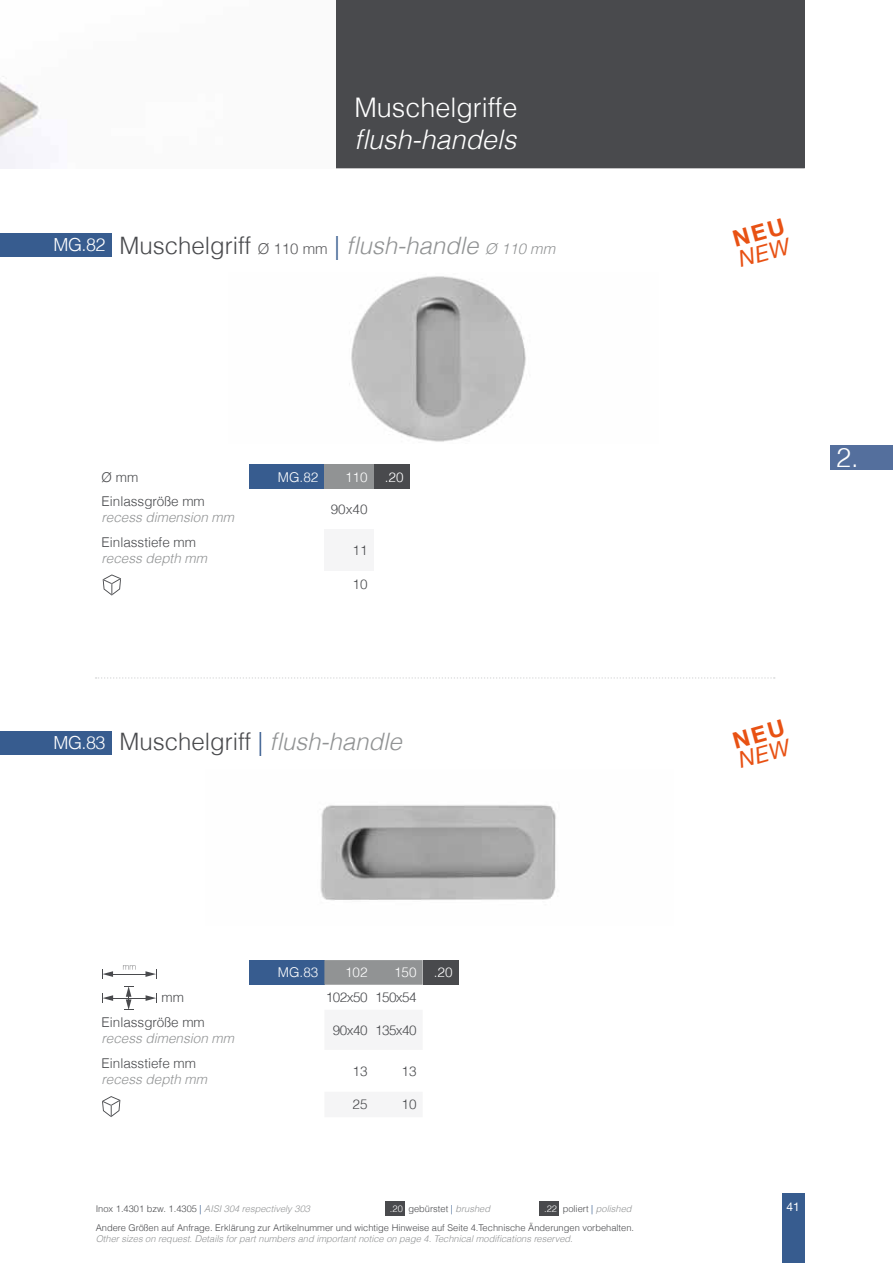
<style>
.page{position:relative;width:893px;height:1263px;background:#fff}
.page>*{position:absolute;margin:0;border:0;box-sizing:border-box;transform-origin:0 0}
.t1{font:300 27px "Helvetica";color:#fff}
.t2{font:italic 300 27px "Helvetica";color:#fff}
.t3{font:300 24px "Helvetica";color:#494a4d}
.t4{font:300 18px "Helvetica";letter-spacing:-.03em;color:#fff}
.t5{font:300 13.5px "Helvetica";color:#494a4d}
.t6{font:italic 300 13.5px "Helvetica";color:#919394}
.t7{font:300 13.5px "Helvetica";color:#fff}
.t8{font:300 13.5px "Helvetica";letter-spacing:-.04em;color:#494a4d}
.t9{font:12px "Helvetica Neue";color:#fff}
.t10{font:italic 300 9.3px "Helvetica";color:#919394}
.t11{font:300 9.3px "Helvetica";color:#494a4d}
.s1{font-size:15px;color:#58585a}
.s2{color:#375c8f}
.s3{font-style:italic;color:#919394}
.s4{font-style:italic;font-size:15px;color:#919394}
.s5{font-style:normal;color:#494a4d}
.s6{font-style:normal;color:#375c8f}
.s7{color:#fff}
.s8{font-style:normal;color:#fff}
</style>
<div class="page">
<div style="left:782px;top:1194px;width:23px;height:69px;background:#375c8f"></div>
<div style="left:385px;top:1201px;width:20px;height:15px;background:#494a4d"></div>
<div style="left:540px;top:1201px;width:19px;height:15px;background:#494a4d"></div>
<div style="left:336px;top:0;width:469px;height:168px;background:#494a4d"></div>
<img style="left:0;top:76px;width:41px;height:92px">
<svg style="left:103px;top:574px;width:18px;height:21px"></svg>
<svg style="left:102px;top:1096px;width:18px;height:21px"></svg>
<hr style="left:111px;top:974px;width:36px;height:1px;background:#494a4d">
<svg style="left:102px;top:970px;width:11px;height:9px"></svg>
<svg style="left:145px;top:970px;width:12px;height:9px"></svg>
<svg style="left:123px;top:965px;width:13px;height:5px"></svg>
<svg style="left:124px;top:986px;width:9px;height:24px"></svg>
<hr style="left:111px;top:998px;width:36px;height:1px;background:#494a4d">
<svg style="left:102px;top:994px;width:11px;height:9px"></svg>
<svg style="left:146px;top:994px;width:11px;height:9px"></svg>
<svg style="left:96px;top:677px;width:679px;height:2px"></svg>
<div style="left:830px;top:446px;width:63px;height:24px;background:#546f9d"></div>
<img style="left:349px;top:276px;width:177px;height:166px">
<img style="left:320px;top:805px;width:236px;height:96px">
<div style="left:0;top:233px;width:112px;height:23px;background:#375c8f"></div>
<div style="left:0;top:731px;width:112px;height:23px;background:#375c8f"></div>
<div style="left:249px;top:465px;width:75px;height:24px;background:#375c8f"></div>
<div style="left:324px;top:465px;width:50px;height:24px;background:#919394"></div>
<div style="left:374px;top:465px;width:35px;height:24px;background:#494a4d"></div>
<div style="left:324px;top:529px;width:50px;height:42px;background:#f5f5f6"></div>
<div style="left:249px;top:960px;width:75px;height:25px;background:#375c8f"></div>
<svg style="left:324px;top:960px;width:99px;height:25px;background:#929495"></svg>
<div style="left:423px;top:960px;width:36px;height:25px;background:#494a4d"></div>
<h1 class="t1" style="left:354px;top:93px;width:165px">Muschelgriffe</h1>
<h1 class="t2" style="left:354px;top:119px;width:164px">lush-handels</h1>
<h3 class="t4" style="left:54px;top:235px;width:53px">MG.82</h3>
<h2 class="t3" style="left:119px;top:233px;width:437px">Muschelgriff <span class="s1">Ø 110 mm</span> <span class="s2">|</span> <span class="s3">lush-handle</span> <span class="s4">Ø 110 mm</span></h2>
<h3 class="t5" style="left:102px;top:470px;width:38px">Ø mm</h3>
<h3 class="t7" style="left:278px;top:470px;width:42px">MG.82</h3>
<h3 class="t7" style="left:345px;top:470px;width:24px">110</h3>
<h3 class="t7" style="left:385px;top:470px;width:20px">.20</h3>
<h3 class="t5" style="left:102px;top:494px;width:105px">Einlassgröße mm</h3>
<h3 class="t6" style="left:102px;top:512px;width:134px">recess dimension mm</h3>
<h3 class="t5" style="left:331px;top:502px;width:38px">90x40</h3>
<h3 class="t5" style="left:102px;top:535px;width:96px">Einlasstiefe mm</h3>
<h3 class="t6" style="left:102px;top:553px;width:107px">recess depth mm</h3>
<h3 class="t5" style="left:352px;top:543px;width:17px">11</h3>
<h3 class="t5" style="left:352px;top:577px;width:17px">10</h3>
<h3 class="t4" style="left:54px;top:733px;width:53px">MG.83</h3>
<h2 class="t3" style="left:119px;top:729px;width:284px">Muschelgriff <span class="s2">|</span> <span class="s3">lush-handle</span></h2>
<h1 class="t1" style="left:836px;top:443px;width:24px">2.</h1>
<h3 class="t7" style="left:278px;top:965px;width:42px">MG.83</h3>
<h3 class="t7" style="left:345px;top:965px;width:24px">102</h3>
<h3 class="t7" style="left:394px;top:965px;width:24px">150</h3>
<h3 class="t7" style="left:434px;top:965px;width:20px">.20</h3>
<h3 class="t5" style="left:162px;top:990px;width:24px">mm</h3>
<h3 class="t8" style="left:326px;top:990px;width:92px">102x50 150x54</h3>
<h3 class="t5" style="left:102px;top:1014px;width:105px">Einlassgröße mm</h3>
<h3 class="t6" style="left:102px;top:1033px;width:134px">recess dimension mm</h3>
<h3 class="t8" style="left:333px;top:1023px;width:85px">90x40 135x40</h3>
<h3 class="t5" style="left:102px;top:1055px;width:96px">Einlasstiefe mm</h3>
<h3 class="t6" style="left:102px;top:1074px;width:107px">recess depth mm</h3>
<h3 class="t5" style="left:352px;top:1064px;width:17px">13</h3>
<h3 class="t5" style="left:402px;top:1064px;width:17px">13</h3>
<h3 class="t5" style="left:352px;top:1097px;width:17px">25</h3>
<h3 class="t5" style="left:402px;top:1097px;width:17px">10</h3>
<p class="t10" style="left:96px;top:1205px;width:216px"><span class="s5">Inox 1.4301 bzw. 1.4305</span> <span class="s6">|</span> AISI 304 respectively 303</p>
<p class="t9" style="left:786px;top:1200px;width:15px">41</p>
<p class="t11" style="left:96px;top:1223px;width:540px">Andere Größen auf Anfrage. Erklärung zur Artikelnummer und wichtige Hinweise auf Seite 4.Technische Änderungen vorbehalten.</p>
<p class="t10" style="left:96px;top:1232px;width:479px">Other sizes on request. Details for part numbers and important notice on page 4. Technical modiications reserved.</p>
<p class="t11" style="left:390px;top:1203px;width:102px"><span class="s7">.20</span> gebürstet <span class="s2">|</span> <span class="s3">brushed</span></p>
<p class="t10" style="left:544px;top:1205px;width:89px"><span class="s8">.22</span> <span class="s5">poliert</span> <span class="s6">|</span> polished</p>
</div>
